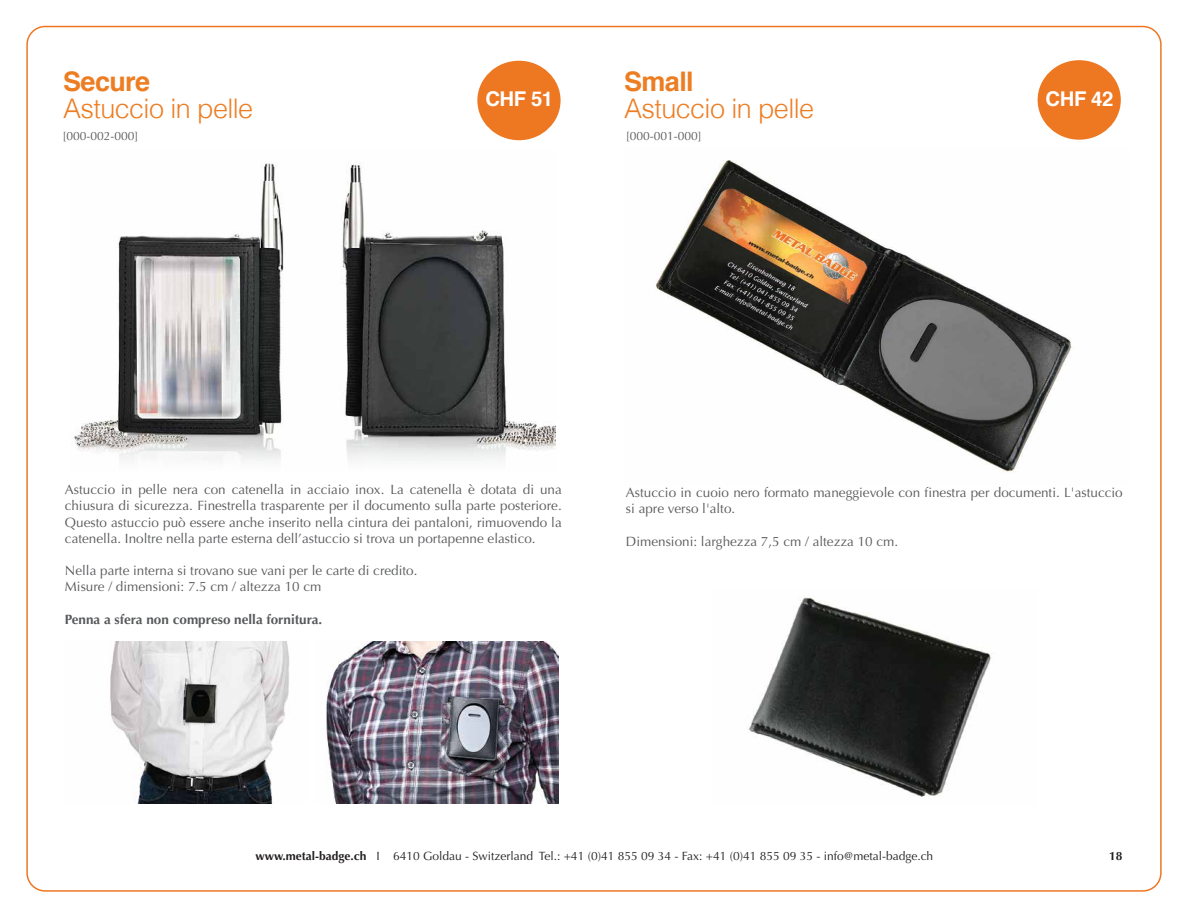
<style>
.page{position:relative;width:1188px;height:918px;background:#fff}
.page>*{position:absolute;margin:0;border:0;box-sizing:border-box;transform-origin:0 0}
.t1{font:300 27px "Helvetica";letter-spacing:-.02em;color:#ed7d23}
.t2{font:700 27px "Helvetica";letter-spacing:-.02em;color:#ed7d23}
.t3{font:700 20.4px "Helvetica";letter-spacing:-.02em;color:#fff}
.t4{font:13.5px/16.2px "Optima";color:#58595b}
.t5{font:700 13.5px "Optima";color:#58595b}
.t6{font:12px "Optima";color:#231f20}
.t7{font:12px "Optima";color:#58595b}
.t8{font:700 12px "Optima";color:#231f20}
.s1{font-weight:700}
</style>
<div class="page">
<img style="left:110px;top:642px;width:180px;height:162px">
<img style="left:326px;top:642px;width:232px;height:162px">
<img style="left:749px;top:597px;width:242px;height:200px">
<img style="left:74px;top:163px;width:482px;height:283px">
<div style="left:59px;top:446px;width:512px;height:43px;background:linear-gradient(to bottom,#f2f2f2,#fff)"></div>
<img style="left:655px;top:160px;width:417px;height:312px">
<div style="left:477px;top:61px;width:84px;height:79px;background:#e72;border-radius:50%"></div>
<div style="left:1038px;top:60px;width:83px;height:80px;background:#e72;border-radius:50%"></div>
<h1 class="t2" style="left:63px;top:59px;width:89px">Secure</h1>
<h1 class="t1" style="left:63px;top:85px;width:192px">Astuccio in pelle</h1>
<p class="t7" style="left:63px;top:129px;width:78px">[000-002-000]</p>
<h2 class="t3" style="left:485px;top:83px;width:69px">CHF 51</h2>
<h1 class="t2" style="left:624px;top:59px;width:71px">Small</h1>
<h1 class="t1" style="left:624px;top:85px;width:192px">Astuccio in pelle</h1>
<p class="t7" style="left:626px;top:129px;width:78px">[000-001-000]</p>
<h2 class="t3" style="left:1046px;top:82px;width:69px">CHF 42</h2>
<p class="t4" style="left:65px;top:482px;width:498px;text-align:justify">Astuccio in pelle nera con catenella in acciaio inox. La catenella è dotata di una chiusura di sicurezza. Finestrella trasparente per il documento sulla parte posteriore.<br>Questo astuccio può essere anche inserito nella cintura dei pantaloni, rimuovendo la catenella. Inoltre nella parte esterna dell’astuccio si trova un portapenne elastico.</p>
<p class="t4" style="left:65px;top:563px;width:354px">Nella parte interna si trovano sue vani per le carte di credito.<br>Misure / dimensioni: 7.5 cm / altezza 10 cm</p>
<p class="t5" style="left:65px;top:611px;width:259px">Penna a sfera non compreso nella fornitura.</p>
<p class="t4" style="left:626px;top:485px;width:498px">Astuccio in cuoio nero formato maneggievole con finestra per documenti. L'astuccio si apre verso l'alto.</p>
<p class="t4" style="left:626px;top:533px;width:274px">Dimensioni: larghezza 7,5 cm / altezza 10 cm.</p>
<p class="t6" style="left:255px;top:849px;width:679px"><span class="s1">www.metal-badge.ch</span> I 6410 Goldau - Switzerland Tel.: +41 (0)41 855 09 34 - Fax: +41 (0)41 855 09 35 - info@metal-badge.ch</p>
<p class="t8" style="left:1109px;top:849px;width:15px">18</p>
</div>
